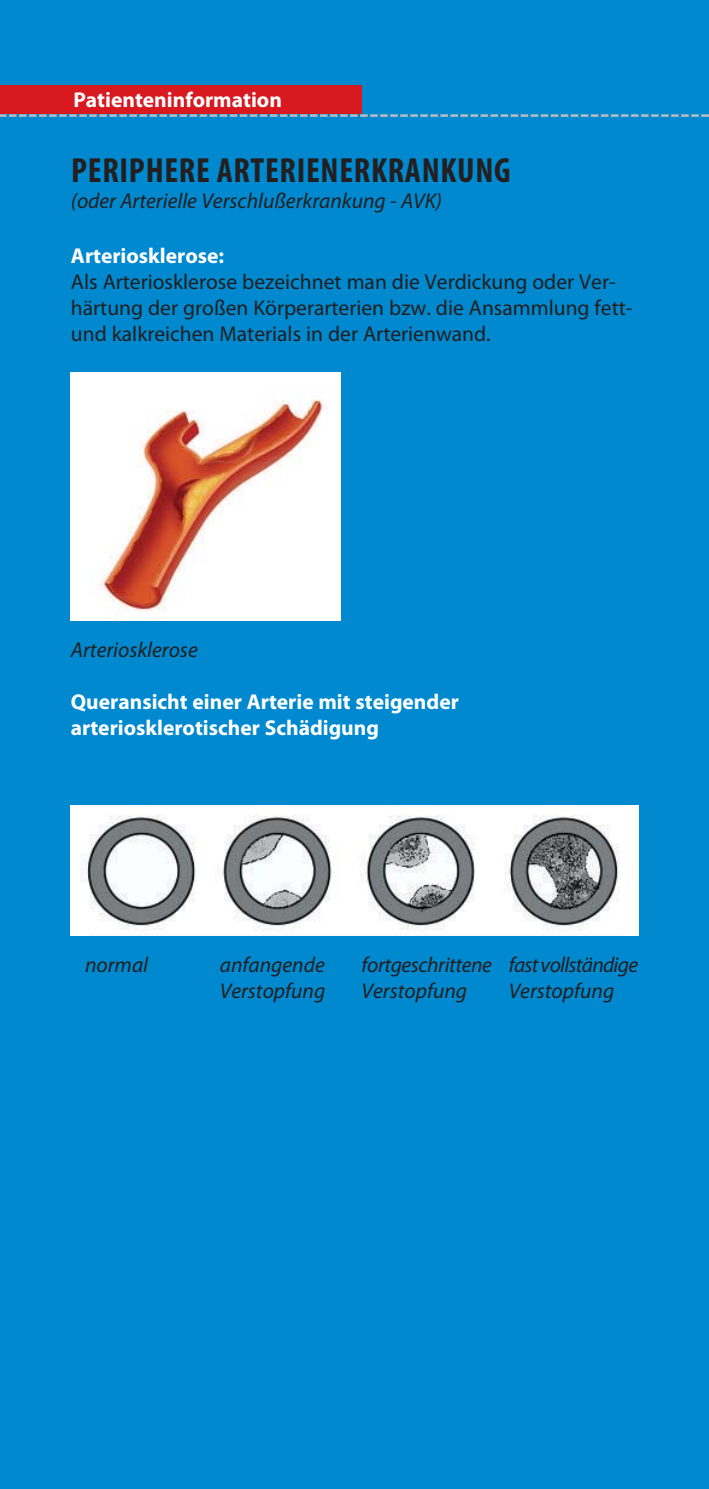
<style>
.page{position:relative;width:709px;height:1489px;background:#fff}
.page>*{position:absolute;margin:0;border:0;box-sizing:border-box;transform-origin:0 0}
.t1{font:700 condensed 35px "Myriad Pro";letter-spacing:.02em;color:#231f20}
.t2{font:21.5px/26.2px "Myriad Pro";color:#231f20}
.t3{font:700 21.5px/26.2px "Myriad Pro";color:#fff}
.t4{font:italic 21.5px/26.2px "Myriad Pro";color:#231f20}
.t5{font:italic 21.5px/26.2px "Myriad Pro";letter-spacing:-.02em;color:#231f20}
.t6{font:italic 21.5px/26.2px "Myriad Pro";letter-spacing:-.035em;color:#231f20}
</style>
<div class="page">
<div style="left:0;top:0;width:709px;height:1488px;background:#0089cf"></div>
<div style="left:0;top:85px;width:361px;height:28px;background:#d81920"></div>
<svg style="left:0;top:114px;width:709px;height:3px"></svg>
<img style="left:71px;top:372px;width:269px;height:248px">
<img style="left:71px;top:805px;width:567px;height:130px">
<p class="t3" style="left:73px;top:89px;width:210px">Patienteninformation</p>
<h1 class="t1" style="left:71px;top:157px;width:441px">PERIPHERE ARTERIENERKRANKUNG</h1>
<p class="t4" style="left:71px;top:189px;width:372px">(oder Arterielle Verschlußerkrankung - AVK)</p>
<p class="t3" style="left:71px;top:244px;width:155px">Arteriosklerose:</p>
<p class="t2" style="left:71px;top:270px;width:563px">Als Arteriosklerose bezeichnet man die Verdickung oder Ver - här tung der großen Körperarterien bzw. die Ansammlung fett&shy;und kalkreichen Materials in der Arterienwand.</p>
<p class="t4" style="left:71px;top:638px;width:128px">Arteriosklerose</p>
<p class="t3" style="left:71px;top:690px;width:389px">Queransicht einer Arterie mit steigender arterio sklerotischer Schädigung</p>
<p class="t4" style="left:85px;top:953px;width:65px">normal</p>
<p class="t4" style="left:220px;top:953px;width:107px">anfangende<br>Verstopfung</p>
<p class="t5" style="left:361px;top:953px;width:132px">fortgeschrittene<br>Verstopfung</p>
<p class="t6" style="left:508px;top:953px;width:131px">fast vollständige<br>Verstopfung</p>
</div>
